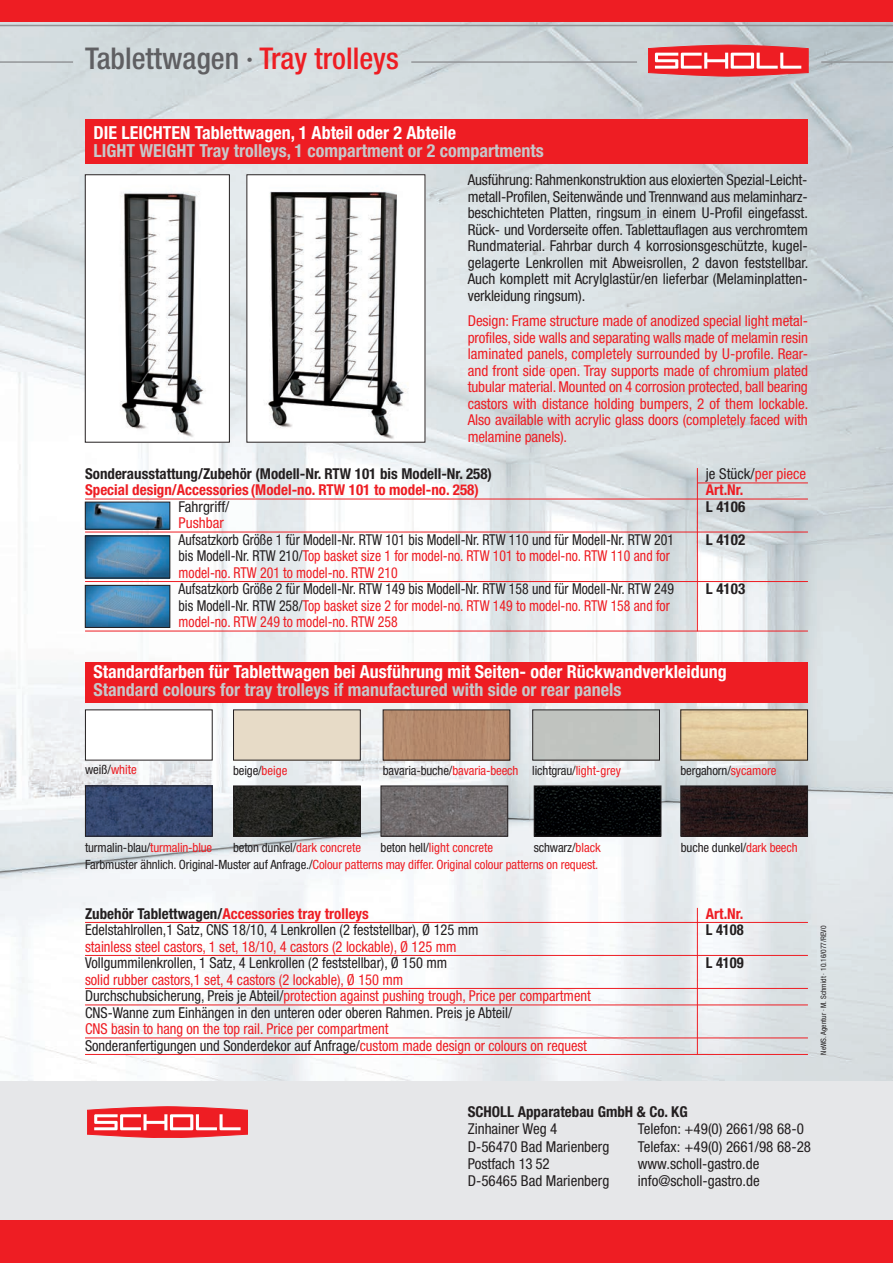
<style>
.page{position:relative;width:893px;height:1263px;background:#fff}
.page>*{position:absolute;margin:0;border:0;box-sizing:border-box;transform-origin:0 0}
.t1{font:500 condensed 30px "Helvetica Neue LT Std";color:#5f5f62}
.t2{font:700 condensed 18px "Helvetica Neue LT Std";color:#fff}
.t3{font:700 condensed 18px "Helvetica Neue LT Std";color:#c7c8ca}
.t4{font:condensed 15px/16.5px "Helvetica Neue LT Std";color:#231f20}
.t5{font:condensed 15px/16.5px "Helvetica Neue LT Std";color:#ee1d23;text-align:justify}
.t6{font:condensed 15px/16.5px "Helvetica Neue LT Std";color:#ee1d23;scale:.96 1}
.t7{font:condensed 15px/16.5px "Helvetica Neue LT Std";color:#ee1d23;scale:.92 1}
.t8{font:condensed 15px "Helvetica Neue LT Std";color:#231f20;scale:.92 1}
.t9{font:condensed 15px "Helvetica Neue LT Std";color:#231f20;scale:.96 1}
.t10{font:700 condensed 15px "Helvetica Neue LT Std";color:#ee1d23}
.t11{font:700 condensed 15px "Helvetica Neue LT Std";color:#231f20}
.t12{font:700 condensed 15px "Helvetica Neue LT Std";color:#231f20;scale:.96 1}
.t13{font:condensed 12.75px/17.4px "Helvetica Neue LT Std";letter-spacing:-.01em;color:#ee1d23}
.t14{font:condensed 12.75px "Helvetica Neue LT Std";letter-spacing:-.01em;color:#231f20}
.t15{font:condensed 7.5px "Helvetica Neue LT Std";color:#231f20}
.s1{color:#ee1d23}
.s2{color:#231f20}
</style>
<div class="page">
<div style="left:0;top:1080px;width:893px;height:183px;background:#e6e7e9"></div>
<div style="left:0;top:1220px;width:893px;height:43px;background:#ee1d23"></div>
<svg style="left:87px;top:1106px;width:161px;height:32px;background:#f0585d"></svg>
<img style="left:0;top:21px;width:893px;height:1059px">
<div style="left:0;top:0;width:893px;height:21px;background:#ee1d23"></div>
<hr style="left:411px;top:61px;width:226px;height:2px;background:#939598">
<hr style="left:0;top:61px;width:73px;height:2px;background:#939598">
<hr style="left:0;top:25px;width:893px;height:1px;background:#939598">
<svg style="left:648px;top:45px;width:160px;height:31px;background:#ee5358"></svg>
<hr style="left:821px;top:61px;width:72px;height:2px;background:#939598">
<div style="left:85px;top:119px;width:723px;height:45px;background:#ee1d23"></div>
<img style="left:249px;top:176px;width:174px;height:264px">
<img style="left:87px;top:176px;width:141px;height:264px">
<div style="left:85px;top:174px;width:145px;height:268px;border:1px solid #231f20"></div>
<hr style="left:85px;top:499px;width:723px;height:1px;background:#ee1d23">
<hr style="left:85px;top:532px;width:723px;height:1px;background:#ee1d23">
<hr style="left:85px;top:581px;width:723px;height:1px;background:#ee1d23">
<hr style="left:85px;top:631px;width:723px;height:1px;background:#ee1d23">
<hr style="left:697px;top:468px;width:1px;height:163px;background:#ee1d23">
<hr style="left:697px;top:908px;width:1px;height:146px;background:#ee1d23">
<hr style="left:697px;top:482px;width:111px;height:1px;background:#ee1d23">
<img style="left:87px;top:504px;width:81px;height:23px">
<img style="left:87px;top:538px;width:81px;height:38px">
<div style="left:85px;top:536px;width:85px;height:42px;border:1px solid #231f20"></div>
<img style="left:87px;top:587px;width:81px;height:39px">
<div style="left:85px;top:585px;width:85px;height:43px;border:1px solid #231f20"></div>
<div style="left:85px;top:662px;width:723px;height:40px;background:#ee1d23"></div>
<div style="left:85px;top:710px;width:127px;height:50px;background:#fff"></div>
<img style="left:87px;top:787px;width:124px;height:47px">
<div style="left:85px;top:785px;width:128px;height:51px;border:1px solid #231f20"></div>
<img style="left:536px;top:787px;width:123px;height:47px">
<div style="left:534px;top:785px;width:127px;height:51px;border:1px solid #231f20"></div>
<img style="left:682px;top:787px;width:124px;height:47px">
<div style="left:680px;top:785px;width:128px;height:51px;border:1px solid #231f20"></div>
<div style="left:234px;top:710px;width:126px;height:50px;background:#e7dbc7"></div>
<div style="left:534px;top:711px;width:124px;height:47px;background:#c0c3bf"></div>
<img style="left:383px;top:787px;width:123px;height:47px">
<div style="left:381px;top:785px;width:127px;height:51px;border:1px solid #231f20"></div>
<div style="left:385px;top:711px;width:123px;height:47px;background:#b58a6c"></div>
<img style="left:682px;top:711px;width:124px;height:47px">
<img style="left:235px;top:787px;width:124px;height:47px">
<div style="left:233px;top:785px;width:128px;height:51px;border:1px solid #231f20"></div>
<hr style="left:85px;top:922px;width:723px;height:1px;background:#ee1d23">
<hr style="left:85px;top:955px;width:723px;height:1px;background:#ee1d23">
<hr style="left:85px;top:988px;width:723px;height:1px;background:#ee1d23">
<hr style="left:85px;top:1004px;width:723px;height:1px;background:#ee1d23">
<hr style="left:85px;top:1037px;width:723px;height:1px;background:#ee1d23">
<hr style="left:85px;top:1054px;width:723px;height:1px;background:#ee1d23">
<h1 class="t1" style="left:85px;top:48px;width:315px">Tablettwagen · <span class="s1">Tray trolleys</span></h1>
<p class="t2" style="left:94px;top:126px;width:364px">DIE LEICHTEN Tablettwagen, 1 Abteil oder 2 Abteile</p>
<p class="t3" style="left:94px;top:144px;width:452px">LIGHT WEIGHT Tray trolleys, 1 compartment or 2 compartments</p>
<p class="t4" style="left:468px;top:173px;width:342px;text-align:justify">Ausführung: Rahmenkonstruktion aus eloxierten Spezial-Leicht&shy;metall-Profilen, Seitenwände und Trennwand aus melaminharz&shy;beschichteten Platten, ringsum in einem U-Profil eingefasst.<br>Rück- und Vorderseite offen. Tablettauflagen aus verchromtem Rundmaterial. Fahrbar durch 4 korrosionsgeschützte, kugel - gelagerte Lenkrollen mit Abweisrollen, 2 davon feststellbar.<br>Auch komplett mit Acrylglastür/en lieferbar (Melaminplatten - verkleidung ringsum).</p>
<p class="t5" style="left:468px;top:314px;width:342px">Design: Frame structure made of anodized special light metal&shy;profiles, side walls and separating walls made of melamin resin laminated panels, completely surrounded by U-profile. Rear&shy;and front side open. Tray supports made of chromium plated tubular material. Mounted on 4 corrosion protected, ball bearing castors with distance holding bumpers, 2 of them lockable.<br>Also available with acrylic glass doors (completely faced with melamine panels).</p>
<p class="t11" style="left:85px;top:468px;width:409px">Sonderausstattung/Zubehör (Modell-Nr. RTW 101 bis Modell-Nr. 258)</p>
<p class="t4" style="left:706px;top:466px;width:102px">je Stück/<span class="s1">per piece</span></p>
<p class="t10" style="left:85px;top:484px;width:395px">Special design/Accessories (Model-no. RTW 101 to model-no. 258)</p>
<p class="t10" style="left:706px;top:484px;width:39px">Art.Nr.</p>
<p class="t4" style="left:179px;top:499px;width:52px">Fahrgriff/</p>
<p class="t11" style="left:706px;top:501px;width:41px">L 4106</p>
<p class="t5" style="left:179px;top:516px;width:47px">Pushbar</p>
<p class="t8" style="left:179px;top:534px;width:540px">Aufsatzkorb Größe 1 für Modell-Nr. RTW 101 bis Modell-Nr. RTW 110 und für Modell-Nr. RTW 201</p>
<p class="t11" style="left:706px;top:534px;width:41px">L 4102</p>
<p class="t7" style="left:179px;top:549px;width:535px"><span class="s2">bis Modell-Nr. RTW 210/</span>Top basket size 1 for model-no. RTW 101 to model-no. RTW 110 and for model-no. RTW 201 to model-no. RTW 210</p>
<p class="t8" style="left:179px;top:583px;width:540px">Aufsatzkorb Größe 2 für Modell-Nr. RTW 149 bis Modell-Nr. RTW 158 und für Modell-Nr. RTW 249</p>
<p class="t11" style="left:706px;top:583px;width:41px">L 4103</p>
<p class="t7" style="left:179px;top:598px;width:535px"><span class="s2">bis Modell-Nr. RTW 258/</span>Top basket size 2 for model-no. RTW 149 to model-no. RTW 158 and for model-no. RTW 249 to model-no. RTW 258</p>
<p class="t2" style="left:94px;top:665px;width:635px">Standardfarben für Tablettwagen bei Ausführung mit Seiten- oder Rückwand ver klei dung</p>
<p class="t3" style="left:94px;top:683px;width:529px">Standard colours for tray trolleys if manufactured with side or rear panels</p>
<p class="t14" style="left:85px;top:765px;width:53px">weiß/<span class="s1">white</span></p>
<p class="t14" style="left:383px;top:766px;width:137px">bavaria-buche/<span class="s1">bavaria-beech</span></p>
<p class="t14" style="left:680px;top:766px;width:98px">bergahorn/<span class="s1">sycamore</span></p>
<p class="t14" style="left:233px;top:766px;width:56px">beige/<span class="s1">beige</span></p>
<p class="t14" style="left:532px;top:766px;width:90px">lichtgrau/<span class="s1">light-grey</span></p>
<p class="t13" style="left:85px;top:839px;width:515px"><span class="s2">turmalin-blau/</span>turmalin-blue<br><span class="s2">Farbmuster ähnlich. Original-Muster auf Anfrage./</span>Colour patterns may differ. Original colour patterns on request.</p>
<p class="t14" style="left:233px;top:843px;width:129px">beton dunkel/<span class="s1">dark concrete</span></p>
<p class="t14" style="left:534px;top:842px;width:68px">schwarz/<span class="s1">black</span></p>
<p class="t14" style="left:681px;top:842px;width:118px">buche dunkel/<span class="s1">dark beech</span></p>
<p class="t13" style="left:381px;top:840px;width:114px"><span class="s2">beton hell/</span>light concrete</p>
<p class="t10" style="left:85px;top:908px;width:285px"><span class="s2">Zubehör Tablettwagen/</span>Accessories tray trolleys</p>
<p class="t10" style="left:706px;top:908px;width:39px">Art.Nr.</p>
<p class="t9" style="left:85px;top:924px;width:411px">Edelstahlrollen,1 Satz, CNS 18/10, 4 Lenkrollen (2 feststellbar), Ø 125 mm</p>
<p class="t12" style="left:706px;top:924px;width:41px">L 4108</p>
<p class="t6" style="left:85px;top:939px;width:388px">stainless steel castors, 1 set, 18/10, 4 castors (2 lockable), Ø 125 mm</p>
<p class="t9" style="left:85px;top:957px;width:379px">Vollgummilenkrollen, 1 Satz, 4 Lenkrollen (2 feststellbar), Ø 150 mm</p>
<p class="t12" style="left:706px;top:957px;width:41px">L 4109</p>
<p class="t6" style="left:85px;top:972px;width:528px">solid rubber castors,1 set, 4 castors (2 lockable), Ø 150 mm<br><span class="s2">Durchschubsicherung, Preis je Abteil/</span>protection against pushing trough, Price per compartment<br><span class="s2">CNS-Wanne zum Einhängen in den unteren oder oberen Rahmen. Preis je Abteil/</span></p>
<p class="t6" style="left:85px;top:1022px;width:524px">CNS basin to hang on the top rail. Price per compartment<br><span class="s2">Sonderanfertigungen und Sonderdekor auf Anfrage/</span>custom made design or colours on request</p>
<p class="t15" style="left:821px;top:1054px;width:131px;rotate:-90deg">NeWS. Agentur · M. Schmidt · 10.16/077/REV0</p>
<p class="t11" style="left:468px;top:1106px;width:221px">SCHOLL Apparatebau GmbH &amp; Co. KG</p>
<p class="t4" style="left:468px;top:1122px;width:143px;line-height:17.2px">Zinhainer Weg 4<br>D-56470 Bad Marienberg<br>Postfach 13 52<br>D-56465 Bad Marienberg</p>
<p class="t4" style="left:638px;top:1122px;width:175px;line-height:17.2px">Telefon: +49(0) 2661/98 68-0<br>Telefax: +49(0) 2661/98 68-28 www.scholl-gastro.de info@scholl-gastro.de</p>
</div>
